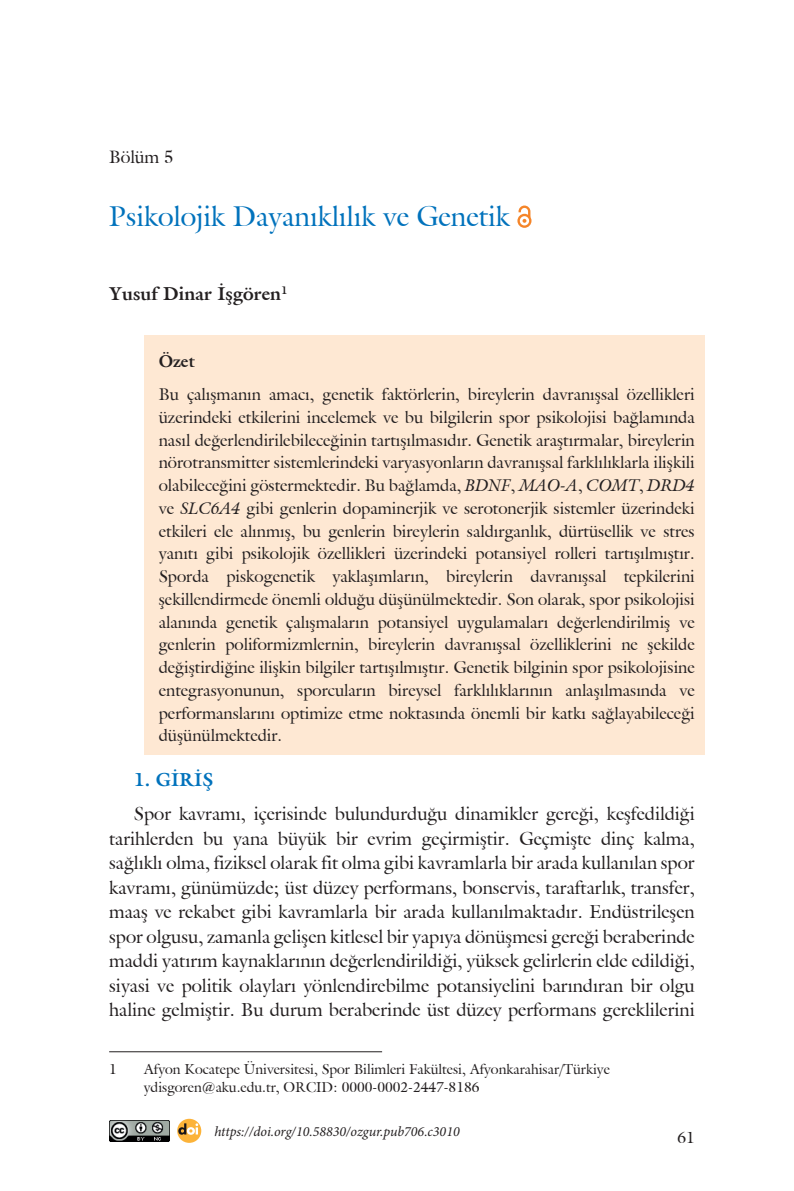
<style>
.page{position:relative;width:794px;height:1191px;background:#fff}
.page>*{position:absolute;margin:0;border:0;box-sizing:border-box;transform-origin:0 0}
.t1{font:28px "Galliard IT Cby BT";color:#0072bc}
.t2{font:18.38px/24.5px "Galliard IT Cby BT";color:#231f20;text-align:justify}
.t3{font:700 18.38px "Galliard IT Cby BT";color:#231f20}
.t4{font:700 18.38px "Galliard IT Cby BT";color:#0072bc}
.t5{font:17.5px "Galliard IT Cby BT";color:#231f20}
.t6{font:16.62px/22.8px "Galliard IT Cby BT";color:#231f20;text-align:justify}
.t7{font:700 16.62px "Galliard IT Cby BT";color:#231f20}
.t8{font:15.75px "Galliard IT Cby BT";color:#231f20}
.t9{font:14px/17.5px "Galliard IT Cby BT";color:#231f20}
.t10{font:italic 14px "Minion Pro";color:#231f20}
.s1{font-style:italic}
</style>
<div class="page">
<div style="left:144px;top:335px;width:560px;height:46px;background:#fee8d3"></div>
<div style="left:144px;top:367px;width:560px;height:388px;background:#fee8d3"></div>
<svg style="left:517px;top:205px;width:14px;height:23px"></svg>
<hr style="left:109px;top:1051px;width:273px;height:1px;background:#231f20">
<img style="left:109px;top:1120px;width:60px;height:21px">
<svg style="left:177px;top:1118px;width:24px;height:24px"></svg>
<svg style="left:178px;top:1123px;width:20px;height:11px"></svg>
<p class="t5" style="left:109px;top:145px;width:66px">Bölüm 5</p>
<h1 class="t1" style="left:109px;top:198px;width:402px">Psikolojik Dayanıklılık ve Genetik</h1>
<p class="t3" style="left:109px;top:282px;width:180px">Yusuf Dinar İşgören<sup>1</sup></p>
<p class="t7" style="left:159px;top:351px;width:38px">Özet</p>
<p class="t6" style="left:159px;top:383px;width:537px">Bu çalışmanın amacı, genetik faktörlerin, bireylerin davranışsal özellikleri üzerindeki etkilerini incelemek ve bu bilgilerin spor psikolojisi bağlamında nasıl değerlendirilebileceğinin tartışılmasıdır. Genetik araştırmalar, bireylerin nörotransmitter sistemlerindeki varyasyonların davranışsal farklılıklarla ilişkili olabileceğini göstermektedir. Bu bağlamda, <span class="s1">BDNF</span>, <span class="s1">MAO-A</span>, <span class="s1">COMT</span>, <span class="s1">DRD4 </span>ve <span class="s1">SLC6A4</span> gibi genlerin dopaminerjik ve serotonerjik sistemler üzerindeki etkileri ele alınmış, bu genlerin bireylerin saldırganlık, dürtüsellik ve stres yanıtı gibi psikolojik özellikleri üzerindeki potansiyel rolleri tartışılmıştır.<br>Sporda piskogenetik yaklaşımların, bireylerin davranışsal tepkilerini şekillendirmede önemli olduğu düşünülmektedir. Son olarak, spor psikolojisi alanında genetik çalışmaların potansiyel uygulamaları değerlendirilmiş ve genlerin poliformizmlernin, bireylerin davranışsal özelliklerini ne şekilde değiştirdiğine ilişkin bilgiler tartışılmıştır. Genetik bilginin spor psikolojisine entegrasyonunun, sporcuların bireysel farklılıklarının anlaşılmasında ve performanslarını optimize etme noktasında önemli bir katkı sağlayabileceği düşünülmektedir.</p>
<p class="t4" style="left:134px;top:767px;width:81px">1. GİRİŞ</p>
<p class="t2" style="left:109px;top:801px;width:587px;text-indent:25px">Spor kavramı, içerisinde bulundurduğu dinamikler gereği, keşfedildiği tarihlerden bu yana büyük bir evrim geçirmiştir. Geçmişte dinç kalma, sağlıklı olma, fiziksel olarak fit olma gibi kavramlarla bir arada kullanılan spor kavramı, günümüzde; üst düzey performans, bonservis, taraftarlık, transfer, maaş ve rekabet gibi kavramlarla bir arada kullanılmaktadır. Endüstrileşen spor olgusu, zamanla gelişen kitlesel bir yapıya dönüşmesi gereği beraberinde maddi yatırım kaynaklarının değerlendirildiği, yüksek gelirlerin elde edildiği, siyasi ve politik olayları yönlendirebilme potansiyelini barındıran bir olgu haline gelmiştir. Bu durum beraberinde üst düzey performans gereklilerini</p>
<p class="t9" style="left:109px;top:1060px;width:9px">1</p>
<p class="t9" style="left:144px;top:1060px;width:467px">Afyon Kocatepe Üniversitesi, Spor Bilimleri Fakültesi, Afyonkarahisar/Türkiye ydisgoren@aku.edu.tr, ORCID: 0000-0002-2447-8186</p>
<p class="t10" style="left:214px;top:1121px;width:247px">https://doi.org/10.58830/ozgur.pub706.c3010</p>
<p class="t8" style="left:677px;top:1127px;width:19px">61</p>
</div>
